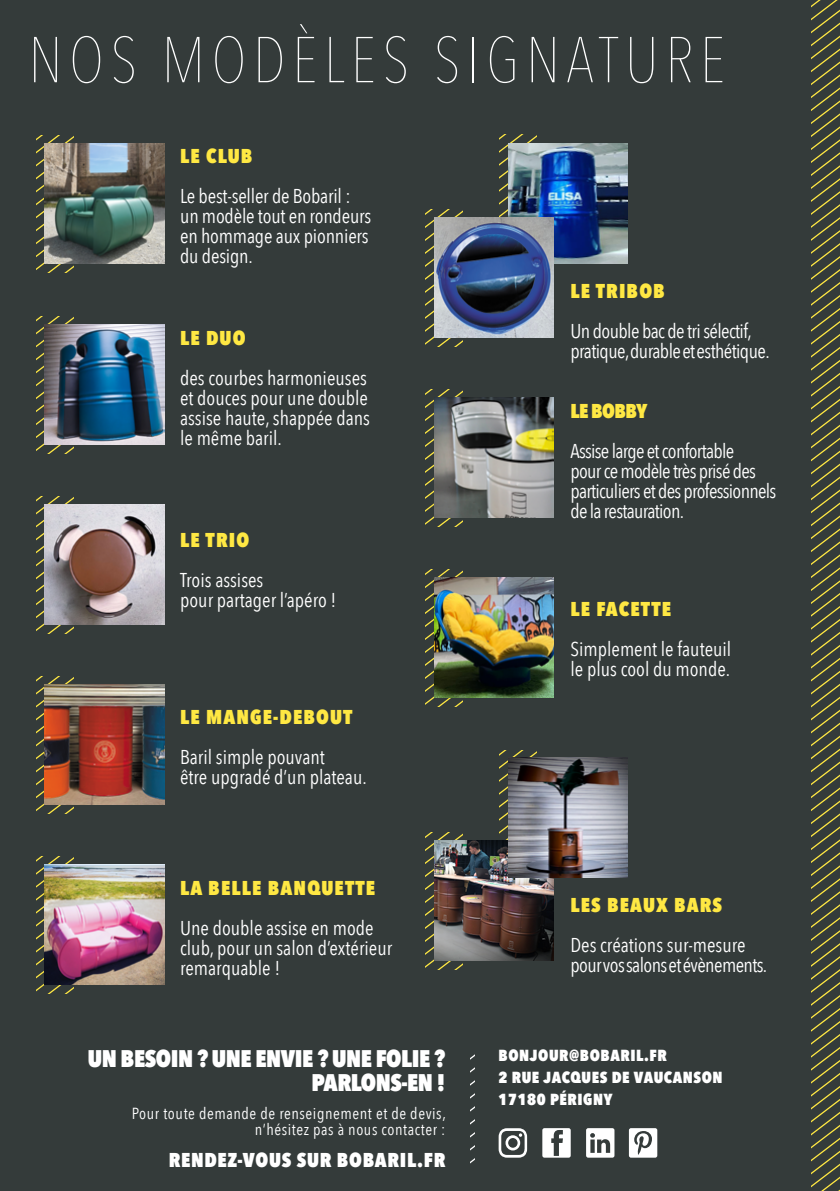
<style>
.page{position:relative;width:840px;height:1191px;background:#fff}
.page>*{position:absolute;margin:0;border:0;box-sizing:border-box;transform-origin:0 0}
.t1{font:200 64px "Avenir Next Condensed";letter-spacing:.1em;color:#fff}
.t2{font:800 24px/24px "Avenir Next Condensed";letter-spacing:-.02em;color:#fff;text-align:right}
.t3{font:20px/20px "Avenir Next Condensed";letter-spacing:-.005em;color:#fff}
.t4{font:20px/20px "Avenir Next Condensed";letter-spacing:-.03em;color:#fff}
.t5{font:20px/20px "Avenir Next Condensed";letter-spacing:-.035em;color:#fff}
.t6{font:800 20px "Avenir Next Condensed";letter-spacing:.055em;color:#ffe843}
.t7{font:800 20px "Avenir Next Condensed";letter-spacing:.035em;color:#fff}
.t8{font:16px/16px "Avenir Next Condensed";letter-spacing:.035em;color:#fff;text-align:right}
.t9{font:800 16px/22px "Avenir Next Condensed";letter-spacing:.035em;color:#fff}
</style>
<div class="page">
<div style="left:0;top:0;width:839px;height:1191px;background:#343b3a"></div>
<svg style="left:499px;top:750px;width:37px;height:91px"></svg>
<svg style="left:499px;top:134px;width:37px;height:84px"></svg>
<hr style="left:839px;top:0;width:1px;height:1191px;background:#ffe843">
<svg style="left:811px;top:0;width:28px;height:1191px"></svg>
<svg style="left:425px;top:832px;width:37px;height:137px"></svg>
<svg style="left:425px;top:570px;width:37px;height:136px"></svg>
<svg style="left:425px;top:390px;width:37px;height:136px"></svg>
<svg style="left:425px;top:210px;width:37px;height:136px"></svg>
<svg style="left:36px;top:856px;width:37px;height:137px"></svg>
<svg style="left:36px;top:676px;width:37px;height:137px"></svg>
<svg style="left:36px;top:496px;width:37px;height:137px"></svg>
<svg style="left:36px;top:316px;width:37px;height:137px"></svg>
<svg style="left:36px;top:135px;width:37px;height:137px"></svg>
<svg style="left:542px;top:1128px;width:28px;height:29px"></svg>
<svg style="left:628px;top:1128px;width:29px;height:29px"></svg>
<svg style="left:498px;top:1128px;width:29px;height:29px"></svg>
<svg style="left:586px;top:1128px;width:28px;height:29px"></svg>
<svg style="left:470px;top:1055px;width:4px;height:109px"></svg>
<img style="left:508px;top:143px;width:119px;height:120px">
<img style="left:434px;top:841px;width:119px;height:119px">
<img style="left:507px;top:757px;width:120px;height:120px">
<img style="left:434px;top:578px;width:119px;height:119px">
<img style="left:434px;top:398px;width:119px;height:119px">
<img style="left:45px;top:144px;width:119px;height:119px">
<img style="left:45px;top:864px;width:119px;height:120px">
<img style="left:45px;top:684px;width:119px;height:120px">
<img style="left:45px;top:504px;width:119px;height:120px">
<img style="left:45px;top:324px;width:119px;height:120px">
<img style="left:434px;top:218px;width:119px;height:119px">
<h1 class="t1" style="left:28px;top:22px;width:698px">NOS MODÈLES SIGNATURE</h1>
<p class="t6" style="left:180px;top:143px;width:74px">LE CLUB</p>
<p class="t3" style="left:180px;top:185px;width:192px">Le best-seller de Bobaril : un modèle tout en rondeurs en hommage aux pionniers du design.</p>
<p class="t6" style="left:180px;top:325px;width:67px">LE DUO</p>
<p class="t3" style="left:180px;top:367px;width:191px">des courbes harmonieuses et douces pour une double assise haute, shappée dans le même baril.</p>
<p class="t6" style="left:180px;top:527px;width:70px">LE TRIO</p>
<p class="t3" style="left:180px;top:568px;width:158px">Trois assises<br>pour partager l’apéro !</p>
<p class="t6" style="left:180px;top:705px;width:174px">LE MANGE-DEBOUT</p>
<p class="t3" style="left:180px;top:746px;width:188px">Baril simple pouvant<br>être upgradé d’un plateau.</p>
<p class="t6" style="left:180px;top:875px;width:196px">LA BELLE BANQUETTE</p>
<p class="t3" style="left:180px;top:916px;width:213px">Une double assise en mode club, pour un salon d’extérieur remarquable !</p>
<p class="t2" style="left:88px;top:1046px;width:359px">UN BESOIN ? UNE ENVIE ? UNE FOLIE ?<br>PARLONS-EN !</p>
<p class="t8" style="left:132px;top:1104px;width:315px">Pour toute demande de renseignement et de devis, n’hésitez pas à nous contacter :</p>
<p class="t7" style="left:169px;top:1147px;width:278px">RENDEZ-VOUS SUR BOBARIL.FR</p>
<p class="t6" style="left:570px;top:278px;width:96px">LE TRIBOB</p>
<p class="t4" style="left:570px;top:320px;width:201px">Un double bac de tri sélectif, pratique, durable et esthétique.</p>
<p class="t6" style="left:570px;top:398px;width:78px">LE BOBBY</p>
<p class="t5" style="left:570px;top:440px;width:207px">Assise large et confortable<br>pour ce modèle très prisé des particuliers et des professionnels de la restauration.</p>
<p class="t6" style="left:570px;top:597px;width:102px">LE FACETTE</p>
<p class="t3" style="left:570px;top:638px;width:162px">Simplement le fauteuil le plus cool du monde.</p>
<p class="t6" style="left:570px;top:892px;width:153px">LES BEAUX BARS</p>
<p class="t4" style="left:570px;top:933px;width:198px">Des créations sur-mesure pour vos salons et évènements.</p>
<p class="t9" style="left:498px;top:1044px;width:225px">BONJOUR@BOBARIL.FR<br>2 RUE JACQUES DE VAUCANSON<br>17180 PÉRIGNY</p>
</div>
